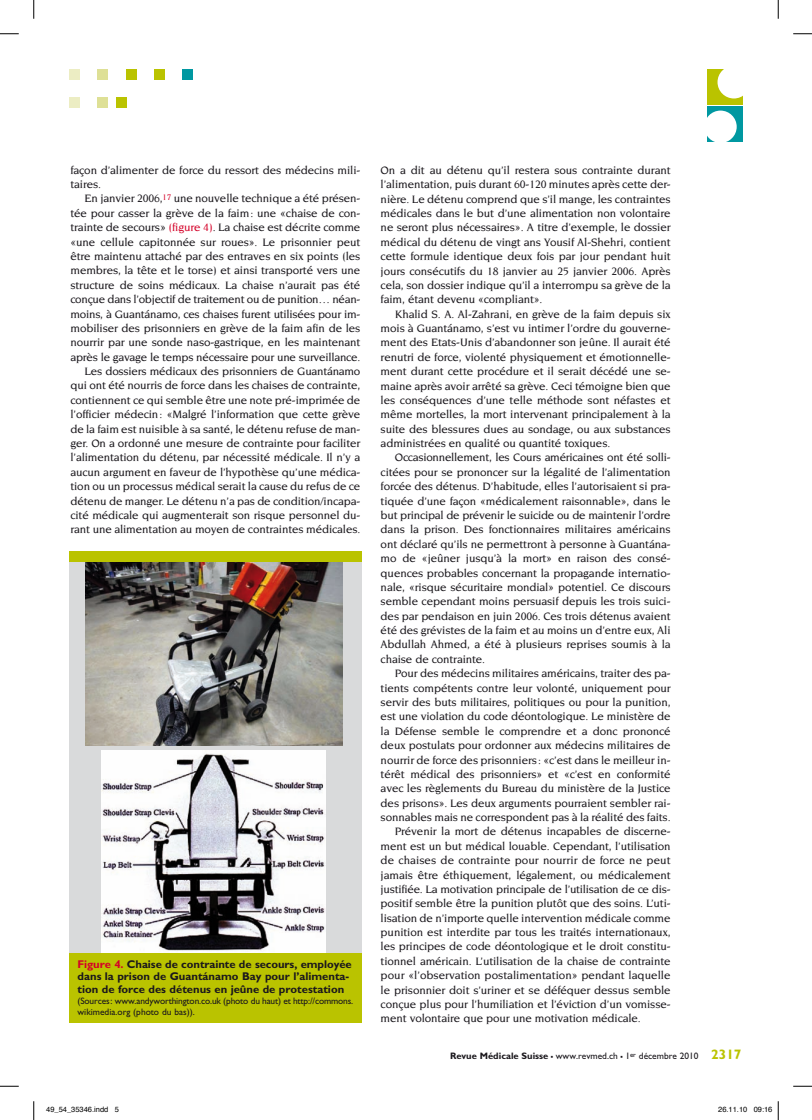
<style>
.page{position:relative;width:812px;height:1120px;background:#fff}
.page>*{position:absolute;margin:0;border:0;box-sizing:border-box;transform-origin:0 0}
.t1{font:500 11.62px/14.4px "Novarese";letter-spacing:-.01em;color:#1a171c;text-align:justify}
.t2{font:700 11.25px/12.5px "Gill Sans";color:#1a171c}
.t3{font:9.38px/11.2px "Gill Sans";letter-spacing:-.015em;color:#1a171c}
.t4{font:7.5px "Helvetica";color:#000}
.s1{color:#d40028}
.s2{font-weight:700}
.s3{font-weight:700;font-size:13.75px}
.s4{font-weight:700;font-size:13.75px;color:#bac300}
</style>
<div class="page">
<div style="left:183px;top:69px;width:10px;height:11px;background:#0098a1"></div>
<div style="left:154px;top:69px;width:11px;height:11px;background:#bac300"></div>
<div style="left:126px;top:69px;width:10px;height:11px;background:#bac300"></div>
<div style="left:98px;top:69px;width:10px;height:11px;background:#dee096"></div>
<div style="left:69px;top:69px;width:11px;height:11px;background:#ecedc3"></div>
<div style="left:116px;top:98px;width:10px;height:10px;background:#bac300"></div>
<div style="left:98px;top:98px;width:10px;height:10px;background:#dee096"></div>
<div style="left:69px;top:98px;width:11px;height:10px;background:#ecedc3"></div>
<div style="left:707px;top:69px;width:35px;height:36px;background:#bac300"></div>
<div style="left:717px;top:66px;width:33px;height:32px;background:#fff;border-radius:50%"></div>
<div style="left:707px;top:107px;width:35px;height:35px;background:#0098a1"></div>
<div style="left:704px;top:111px;width:32px;height:32px;background:#fff;border-radius:50%"></div>
<div style="left:69px;top:559px;width:292px;height:403px;background:#d9dadb"></div>
<img style="left:85px;top:561px;width:257px;height:185px">
<img style="left:102px;top:750px;width:223px;height:203px">
<div style="left:69px;top:953px;width:292px;height:69px;background:#bac300"></div>
<div style="left:69px;top:551px;width:292px;height:10px;background:#bac300"></div>
<svg style="left:0;top:33px;width:19px;height:2px"></svg>
<svg style="left:793px;top:33px;width:19px;height:2px"></svg>
<svg style="left:0;top:1085px;width:19px;height:2px"></svg>
<svg style="left:793px;top:1085px;width:19px;height:2px"></svg>
<svg style="left:33px;top:0;width:2px;height:19px"></svg>
<svg style="left:33px;top:1101px;width:2px;height:19px"></svg>
<svg style="left:777px;top:0;width:2px;height:19px"></svg>
<svg style="left:777px;top:1101px;width:2px;height:19px"></svg>
<p class="t1" style="left:70px;top:163px;width:291px">façon d’alimenter de force du ressort des médecins mili&shy;taires.</p>
<p class="t1" style="left:70px;top:191px;width:291px;text-align:right">En janvier 2006,<sup>17</sup> une nouvelle technique a été présen&shy;tée pour casser la grève de la faim: une «chaise de con&shy;trainte de secours» <span class="s1">(figure 4)</span>. La chaise est décrite comme «une cellule capitonnée sur roues». Le prisonnier peut être maintenu attaché par des entraves en six points (les membres, la tête et le torse) et ainsi transporté vers une structure de soins médicaux. La chaise n’aurait pas été conçue dans l’objectif de traitement ou de punition… néan&shy;moins, à Guantánamo, ces chaises furent utilisées pour im&shy;mobiliser des prisonniers en grève de la faim afin de les nourrir par une sonde naso-gastrique, en les maintenant après le gavage le temps nécessaire pour une surveillance.<br>Les dossiers médicaux des prisonniers de Guantánamo qui ont été nourris de force dans les chaises de contrainte, contiennent ce qui semble être une note pré-imprimée de l’officier médecin: «Malgré l’information que cette grève de la faim est nuisible à sa santé, le détenu refuse de man&shy;ger. On a ordonné une mesure de contrainte pour faciliter l’alimentation du détenu, par nécessité médicale. Il n’y a aucun argument en faveur de l’hypothèse qu’une médica&shy;tion ou un processus médical serait la cause du refus de ce détenu de manger. Le détenu n’a pas de condition/incapa&shy;cité médicale qui augmenterait son risque personnel du&shy;rant une alimentation au moyen de contraintes médicales.</p>
<p class="t2" style="left:78px;top:957px;width:276px"><span class="s1">Figure 4.</span> Chaise de contrainte de secours, employée dans la prison de Guantánamo Bay pour l’alimenta&shy;tion de force des détenus en jeûne de protestation</p>
<p class="t3" style="left:78px;top:995px;width:277px">(Sources: www.andyworthington.co.uk (photo du haut) et http://commons. wikimedia.org (photo du bas)).</p>
<p class="t1" style="left:380px;top:163px;width:291px">On a dit au détenu qu’il restera sous contrainte durant l’alimentation, puis durant 60-120 minutes après cette der&shy;nière. Le détenu comprend que s’il mange, les contraintes médicales dans le but d’une alimentation non volontaire ne seront plus nécessaires». A titre d’exemple, le dossier médical du détenu de vingt ans Yousif Al-Shehri, contient cette formule identique deux fois par jour pendant huit jours consécutifs du 18 janvier au 25 janvier 2006. Après cela, son dossier indique qu’il a interrompu sa grève de la faim, étant devenu «compliant».</p>
<p class="t1" style="left:380px;top:307px;width:291px;text-indent:14px">Khalid S. A. Al-Zahrani, en grève de la faim depuis six mois à Guantánamo, s’est vu intimer l’ordre du gouverne&shy;ment des Etats-Unis d’abandonner son jeûne. Il aurait été renutri de force, violenté physiquement et émotionnelle&shy;ment durant cette procédure et il serait décédé une se&shy;maine après avoir arrêté sa grève. Ceci témoigne bien que les conséquences d’une telle méthode sont néfastes et même mortelles, la mort intervenant principalement à la suite des blessures dues au sondage, ou aux substances administrées en qualité ou quantité toxiques.</p>
<p class="t1" style="left:380px;top:450px;width:291px;text-indent:14px">Occasionnellement, les Cours américaines ont été solli&shy;citées pour se prononcer sur la légalité de l’alimentation forcée des détenus. D’habitude, elles l’autorisaient si pra&shy;tiquée d’une façon «médicalement raisonnable», dans le but principal de prévenir le suicide ou de maintenir l’ordre dans la prison. Des fonctionnaires militaires américains ont déclaré qu’ils ne permettront à personne à Guantána&shy;mo de «jeûner jusqu’à la mort» en raison des consé&shy;quences probables concernant la propagande internatio&shy;nale, «risque sécuritaire mondial» potentiel. Ce discours semble cependant moins persuasif depuis les trois suici&shy;des par pendaison en juin 2006. Ces trois détenus avaient été des grévistes de la faim et au moins un d’entre eux, Ali Abdullah Ahmed, a été à plusieurs reprises soumis à la chaise de contrainte.</p>
<p class="t1" style="left:395px;top:666px;width:277px">Pour des médecins militaires américains, traiter des pa-</p>
<p class="t1" style="left:380px;top:680px;width:291px">tients compétents contre leur volonté, uniquement pour</p>
<p class="t1" style="left:380px;top:695px;width:291px">servir des buts militaires, politiques ou pour la punition,</p>
<p class="t1" style="left:380px;top:709px;width:291px">est une violation du code déontologique. Le ministère de</p>
<p class="t1" style="left:380px;top:724px;width:291px">la Défense semble le comprendre et a donc prononcé</p>
<p class="t1" style="left:380px;top:738px;width:291px">deux postulats pour ordonner aux médecins militaires de</p>
<p class="t1" style="left:380px;top:752px;width:291px">nourrir de force des prisonniers: «c’est dans le meilleur in-</p>
<p class="t1" style="left:380px;top:767px;width:291px">térêt médical des prisonniers» et «c’est en conformité</p>
<p class="t1" style="left:380px;top:781px;width:291px">avec les règlements du Bureau du ministère de la Justice</p>
<p class="t1" style="left:380px;top:795px;width:291px">des prisons». Les deux arguments pourraient sembler rai-</p>
<p class="t1" style="left:380px;top:810px;width:291px">sonnables mais ne correspondent pas à la réalité des faits.</p>
<p class="t1" style="left:395px;top:824px;width:277px">Prévenir la mort de détenus incapables de discerne-</p>
<p class="t1" style="left:380px;top:839px;width:291px">ment est un but médical louable. Cependant, l’utilisation</p>
<p class="t1" style="left:380px;top:853px;width:291px">de chaises de contrainte pour nourrir de force ne peut</p>
<p class="t1" style="left:380px;top:867px;width:291px">jamais être éthiquement, légalement, ou médicalement</p>
<p class="t1" style="left:380px;top:882px;width:291px">justifiée. La motivation principale de l’utilisation de ce dis-</p>
<p class="t1" style="left:380px;top:896px;width:291px">positif semble être la punition plutôt que des soins. L’uti-</p>
<p class="t1" style="left:380px;top:911px;width:291px">lisation de n’importe quelle intervention médicale comme</p>
<p class="t1" style="left:380px;top:925px;width:291px">punition est interdite par tous les traités internationaux,</p>
<p class="t1" style="left:380px;top:939px;width:291px">les principes de code déontologique et le droit constitu-</p>
<p class="t1" style="left:380px;top:954px;width:291px">tionnel américain. L’utilisation de la chaise de contrainte</p>
<p class="t1" style="left:380px;top:968px;width:291px">pour «l’observation postalimentation» pendant laquelle</p>
<p class="t1" style="left:380px;top:982px;width:291px">le prisonnier doit s’uriner et se déféquer dessus semble</p>
<p class="t1" style="left:380px;top:997px;width:291px">conçue plus pour l’humiliation et l’éviction d’un vomisse-</p>
<p class="t1" style="left:380px;top:1011px;width:262px">ment volontaire que pour une motivation médicale.</p>
<p class="t3" style="left:450px;top:1050px;width:293px"><span class="s2">Revue Médicale Suisse</span> <span class="s3">–</span> www.revmed.ch <span class="s3">–</span> 1<sup>er</sup> décembre 2010 <span class="s4">2317</span></p>
<p class="t4" style="left:46px;top:1104px;width:74px">49_54_35346.indd 5</p>
<p class="t4" style="left:718px;top:1104px;width:56px">26.11.10 09:16</p>
</div>
